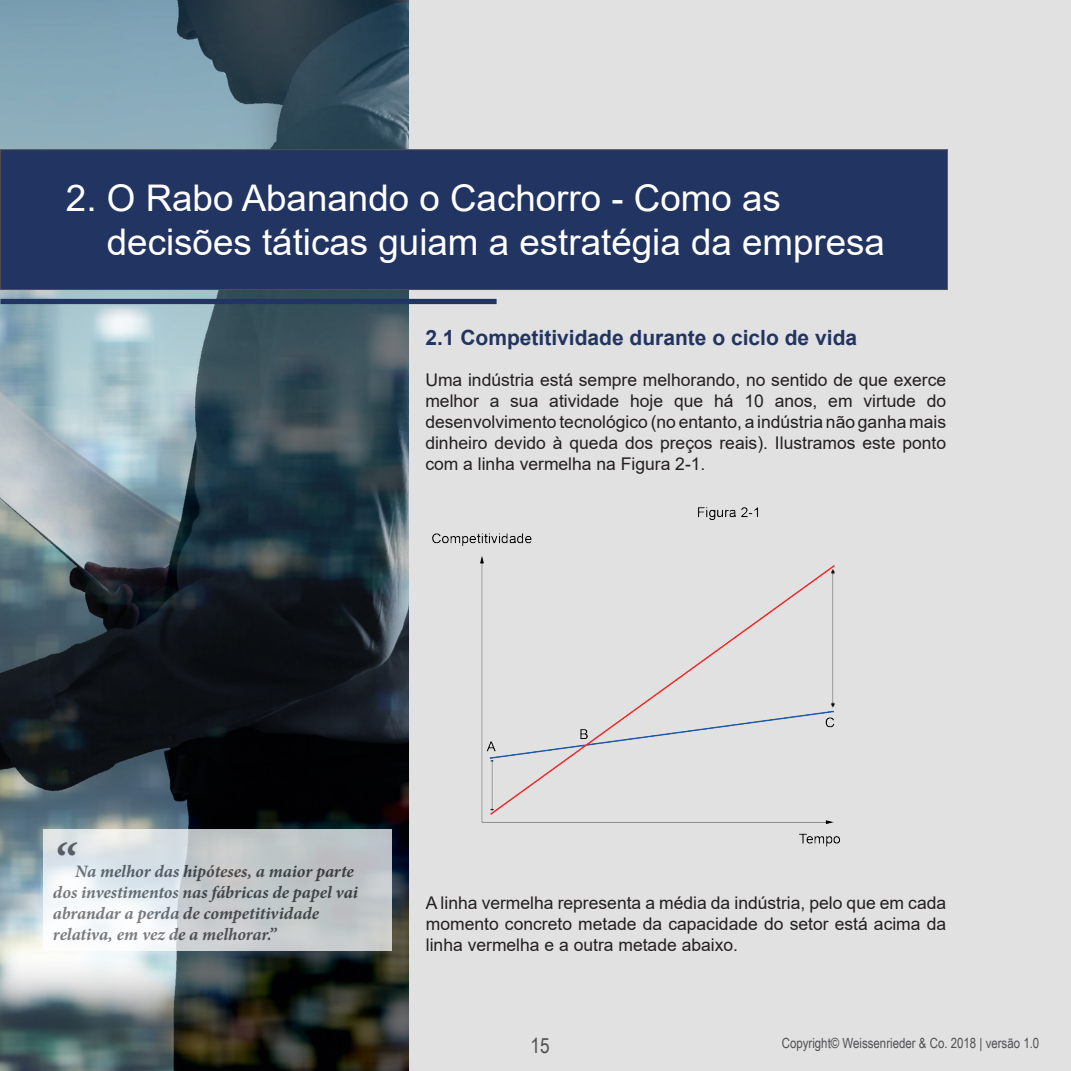
<style>
.page{position:relative;width:1071px;height:1071px;background:#e1e1e1}
.page>*{position:absolute;margin:0;border:0;box-sizing:border-box;transform-origin:0 0}
.t1{font:italic 700 49px "Minion Pro";color:#514f52}
.t2{font:36.75px/44.1px "Arial";color:#fff}
.t3{font:700 21px "Arial";color:#213462}
.t4{font:21px "Arial Narrow";color:#514f52}
.t5{font:17.5px/21px "Arial";color:#231f20;text-align:justify}
.t6{font:italic 700 17.5px/21px "Minion Pro";letter-spacing:-.005em;color:#514f52}
.t7{font:14px "Arial Narrow";color:#514f52}
</style>
<div class="page">
<img style="left:0;top:0;width:409px;height:1071px">
<div style="left:1px;top:150px;width:946px;height:140px;background:#213462"></div>
<div style="left:0;top:150px;width:947px;height:140px;border:1px solid #514f52"></div>
<div style="left:0;top:299px;width:497px;height:5px;background:#213462"></div>
<svg style="left:43px;top:830px;width:349px;height:121px"></svg>
<img style="left:432px;top:507px;width:408px;height:340px">
<p class="t2" style="left:107px;top:176px;width:780px;text-indent:-41px">2. O Rabo Abanando o Cachorro - Como as decisões táticas guiam a estratégia da empresa</p>
<p class="t3" style="left:425px;top:323px;width:433px">2.1 Competitividade durante o ciclo de vida</p>
<p class="t5" style="left:425px;top:369px;width:522px">Uma indústria está sempre melhorando, no sentido de que exerce melhor a sua atividade hoje que há 10 anos, em virtude do desenvolvimento tecnológico (no entanto, a indústria não ganha mais dinheiro devido à queda dos preços reais). Ilustramos este ponto com a linha vermelha na Figura 2-1.</p>
<h1 class="t1" style="left:53px;top:826px;width:24px">“</h1>
<p class="t6" style="left:53px;top:860px;width:306px;text-indent:22px">Na melhor das hipóteses, a maior parte dos investimentos nas fábricas de papel vai abrandar a perda de competitividade relativa, em vez de a melhorar.”</p>
<p class="t5" style="left:426px;top:893px;width:522px">A linha vermelha representa a média da indústria, pelo que em cada momento concreto metade da capacidade do setor está acima da linha vermelha e a outra metade abaixo.</p>
<p class="t4" style="left:531px;top:1030px;width:21px">15</p>
<p class="t7" style="left:782px;top:1033px;width:259px">Copyright© Weissenrieder &amp; Co. 2018 | versão 1.0</p>
</div>
